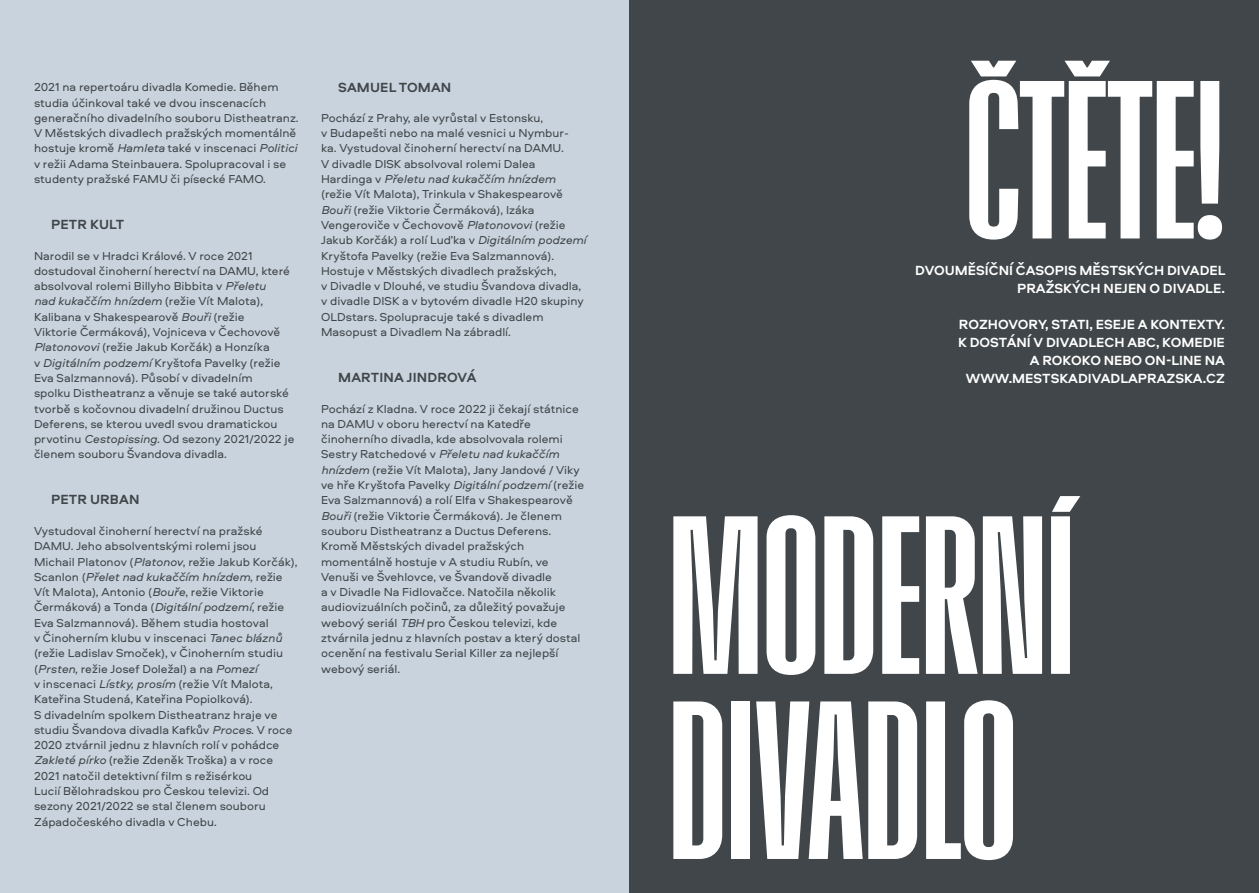
<style>
.page{position:relative;width:1259px;height:893px;background:#fff}
.page>*{position:absolute;margin:0;border:0;box-sizing:border-box;transform-origin:0 0}
.t1{font:225px/185.1px "Kabaret";letter-spacing:-.01em;color:#fff}
.t2{font:700 13.8px/18px "Aeroport";color:#fff;text-align:right}
.t3{font:700 13.8px "Aeroport";letter-spacing:.01em;color:#404649}
.t4{font:12px/15.3px "Aeroport";color:#404649}
.s1{font-style:italic}
</style>
<div class="page">
<div style="left:0;top:0;width:629px;height:893px;background:#c9d3de"></div>
<div style="left:629px;top:0;width:630px;height:893px;background:#404649"></div>
<p class="t4" style="left:34px;top:79px;width:266px">2021 na repertoáru divadla Komedie. Během studia účinkoval také ve dvou inscenacích generačního divadelního souboru Distheatranz.<br>V Městských divadlech pražských momentálně hostuje kromě <span class="s1">Hamleta</span> také v inscenaci <span class="s1">Politici </span>v režii Adama Steinbauera. Spolupracoval i se studenty pražské FAMU či písecké FAMO.</p>
<p class="t3" style="left:51px;top:214px;width:75px">PETR KULT</p>
<p class="t4" style="left:34px;top:247px;width:262px">Narodil se v Hradci Králové. V roce 2021 dostudoval činoherní herectví na DAMU, které absolvoval rolemi Billyho Bibbita v <span class="s1">Přeletu<br>nad kukaččím hnízdem</span> (režie Vít Malota), Kalibana v Shakespearově <span class="s1">Bouři</span> (režie<br>Viktorie Čermáková), Vojniceva v Čechovově <span class="s1">Platonovovi</span> (režie Jakub Korčák) a Honzíka<br>v <span class="s1">Digitálním podzemí</span> Kryštofa Pavelky (režie Eva Salzmannová). Působí v divadelním<br>spolku Distheatranz a věnuje se také autorské tvorbě s kočovnou divadelní družinou Ductus Deferens, se kterou uvedl svou dramatickou prvotinu <span class="s1">Cestopissing</span>. Od sezony 2021/2022 je členem souboru Švandova divadla.</p>
<p class="t3" style="left:51px;top:490px;width:90px">PETR URBAN</p>
<p class="t4" style="left:34px;top:523px;width:265px">Vystudoval činoherní herectví na pražské DAMU. Jeho absolventskými rolemi jsou Michail Platonov (<span class="s1">Platonov</span>, režie Jakub Korčák), Scanlon (<span class="s1">Přelet nad kukaččím hnízdem</span>, režie Vít Malota), Antonio (<span class="s1">Bouře</span>, režie Viktorie Čermáková) a Tonda (<span class="s1">Digitální podzemí</span>, režie Eva Salzmannová). Během studia hostoval<br>v Činoherním klubu v inscenaci <span class="s1">Tanec bláznů </span>(režie Ladislav Smoček), v Činoherním studiu (<span class="s1">Prsten</span>, režie Josef Doležal) a na <span class="s1">Pomezí<br></span>v inscenaci <span class="s1">Lístky, prosím</span> (režie Vít Malota, Kateřina Studená, Kateřina Popiolková).<br>S divadelním spolkem Distheatranz hraje ve studiu Švandova divadla Kafkův <span class="s1">Proces</span>. V roce 2020 ztvárnil jednu z hlavních rolí v pohádce <span class="s1">Zakleté pírko</span> (režie Zdeněk Troška) a v roce 2021 natočil detektivní film s režisérkou<br>Lucií Bělohradskou pro Českou televizi. Od sezony 2021/2022 se stal členem souboru Západočeského divadla v Chebu.</p>
<p class="t3" style="left:338px;top:77px;width:115px">SAMUEL TOMAN</p>
<p class="t4" style="left:321px;top:110px;width:267px">Pochází z Prahy, ale vyrůstal v Estonsku,<br>v Budapešti nebo na malé vesnici u Nymbur&shy;ka. Vystudoval činoherní herectví na DAMU.<br>V divadle DISK absolvoval rolemi Dalea Hardinga v <span class="s1">Přeletu nad kukaččím hnízdem </span>(režie Vít Malota), Trinkula v Shakespearově <span class="s1">Bouři</span> (režie Viktorie Čermáková), Izáka Vengeroviče v Čechovově <span class="s1">Platonovovi</span> (režie Jakub Korčák) a rolí Luďka v <span class="s1">Digitálním podzemí </span>Kryštofa Pavelky (režie Eva Salzmannová).<br>Hostuje v Městských divadlech pražských,<br>v Divadle v Dlouhé, ve studiu Švandova divadla, v divadle DISK a v bytovém divadle H20 skupiny OLDstars. Spolupracuje také s divadlem Masopust a Divadlem Na zábradlí.</p>
<p class="t3" style="left:338px;top:367px;width:140px">MARTINA JINDROVÁ</p>
<p class="t4" style="left:321px;top:400px;width:264px">Pochází z Kladna. V roce 2022 ji čekají státnice na DAMU v oboru herectví na Katedře činoherního divadla, kde absolvovala rolemi Sestry Ratchedové v <span class="s1">Přeletu nad kukaččím hnízdem</span> (režie Vít Malota), Jany Jandové / Viky ve hře Kryštofa Pavelky <span class="s1">Digitální podzemí</span> (režie Eva Salzmannová) a rolí Elfa v Shakespearově <span class="s1">Bouři</span> (režie Viktorie Čermáková). Je členem souboru Distheatranz a Ductus Deferens.<br>Kromě Městských divadel pražských momentálně hostuje v A studiu Rubín, ve Venuši ve Švehlovce, ve Švandově divadle<br>a v Divadle Na Fidlovačce. Natočila několik audiovizuálních počinů, za důležitý považuje webový seriál <span class="s1">TBH</span> pro Českou televizi, kde ztvárnila jednu z hlavních postav a který dostal ocenění na festivalu Serial Killer za nejlepší webový seriál.</p>
<h1 class="t1" style="left:963px;top:73px;width:263px">ČTĚTE!</h1>
<p class="t2" style="left:915px;top:261px;width:312px">DVOUMĚSÍČNÍ ČASOPIS MĚSTSKÝCH DIVADEL<br>PRAŽSKÝCH NEJEN O DIVADLE.</p>
<p class="t2" style="left:958px;top:315px;width:268px">ROZHOVORY, STATI, ESEJE A KONTEXTY.<br>K DOSTÁNÍ V DIVADLECH ABC, KOMEDIE<br>A ROKOKO NEBO ON-LINE NA<br>WWW.MESTSKADIVADLAPRAZSKA.CZ</p>
<h1 class="t1" style="left:668px;top:508px;width:409px">MODERNÍ<br>DIVADLO</h1>
</div>
